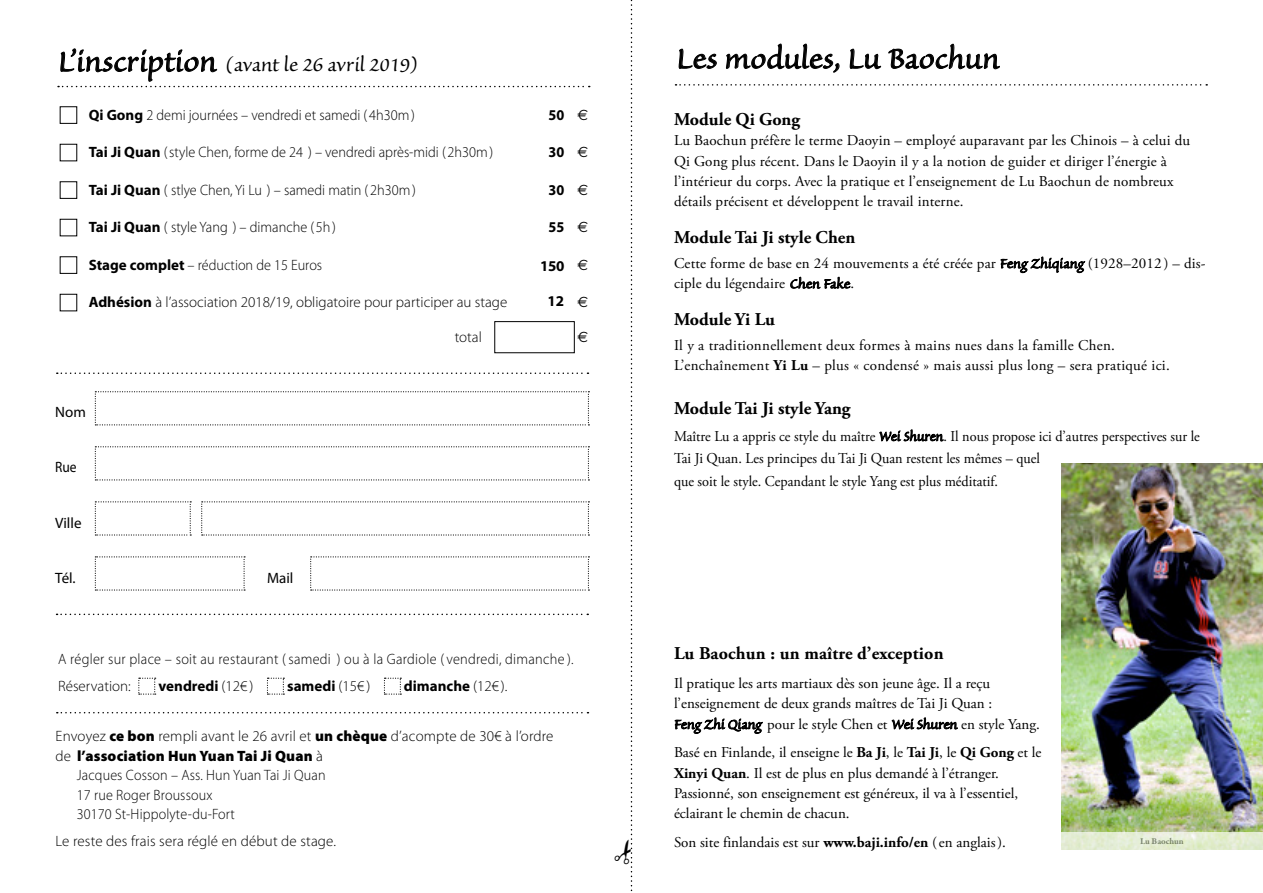
<style>
.page{position:relative;width:1263px;height:893px;background:#fff}
.page>*{position:absolute;margin:0;border:0;box-sizing:border-box;transform-origin:0 0}
.t1{font:36px "Sanvito";letter-spacing:.005em;color:#000}
.t2{font:24px "Sanvito";color:#000}
.t3{font:700 18px "Adobe Garamond Pro";color:#000}
.t4{font:15px/20.2px "Adobe Garamond Pro";color:#000}
.t5{font:300 15px/19.5px "Myriad Pro";color:#000}
.t6{font:300 15px "Myriad Pro";color:#000;scale:.95 1}
.t7{font:15px/22.5px "Adobe Garamond Pro";color:#000;scale:.95 1}
.t8{font:15px/20.2px "Adobe Garamond Pro";letter-spacing:.02em;color:#000}
.t9{font:300 15px/19.5px "Myriad Pro";color:#000;scale:.94 1}
.t10{font:300 15px "Myriad Pro";letter-spacing:.02em;color:#000;scale:.95 1}
.t11{font:700 15px "Myriad Pro";color:#000}
.t12{font:15px "Myriad Pro";color:#000}
.t13{font:700 15px "Myriad Pro";color:#000;scale:.95 1}
.t14{font:15px "Myriad Pro";color:#000;scale:.9 1}
.t15{font:15px "Euro Sans";color:#000;scale:.95 1}
.t16{font:700 9px "Garamond Premr Pro";letter-spacing:-.01em;color:#646567}
.s1{font-size:36px}
.s2{font-weight:700}
.s3{font-family:"Euro Sans";font-weight:400}
.s4{font-weight:300}
.s5{font-weight:900}
.s6{font-family:"Sanvito";font-size:16.5px}
</style>
<div class="page">
<svg style="left:58px;top:48px;width:532px;height:40px"></svg>
<svg style="left:1000px;top:256px;width:85px;height:18px"></svg>
<svg style="left:790px;top:276px;width:61px;height:13px"></svg>
<svg style="left:880px;top:429px;width:63px;height:13px"></svg>
<svg style="left:675px;top:43px;width:532px;height:43px"></svg>
<div style="left:60px;top:107px;width:17px;height:17px;border:1px solid #000"></div>
<div style="left:60px;top:182px;width:17px;height:17px;border:1px solid #000"></div>
<div style="left:60px;top:257px;width:17px;height:17px;border:1px solid #000"></div>
<div style="left:495px;top:321px;width:79px;height:32px;border:1px solid #000"></div>
<svg style="left:57px;top:372px;width:531px;height:2px"></svg>
<svg style="left:57px;top:614px;width:531px;height:1px"></svg>
<svg style="left:57px;top:712px;width:531px;height:1px"></svg>
<svg style="left:95px;top:391px;width:494px;height:34px"></svg>
<svg style="left:95px;top:446px;width:494px;height:34px"></svg>
<svg style="left:201px;top:501px;width:388px;height:35px"></svg>
<svg style="left:310px;top:556px;width:279px;height:35px"></svg>
<svg style="left:95px;top:501px;width:96px;height:35px"></svg>
<svg style="left:95px;top:556px;width:150px;height:35px"></svg>
<svg style="left:138px;top:678px;width:18px;height:17px"></svg>
<svg style="left:267px;top:678px;width:17px;height:17px"></svg>
<svg style="left:384px;top:678px;width:17px;height:17px"></svg>
<img style="left:1061px;top:463px;width:202px;height:369px">
<svg style="left:1061px;top:832px;width:202px;height:18px;background:#e3ecd3"></svg>
<svg style="left:674px;top:717px;width:89px;height:17px"></svg>
<svg style="left:892px;top:717px;width:65px;height:13px"></svg>
<svg style="left:630px;top:0;width:3px;height:892px"></svg>
<p class="t2" style="left:58px;top:53px;width:361px"><span class="s1">L’inscription</span> (avant le 26 avril 2019)</p>
<p class="t6" style="left:89px;top:106px;width:345px"><span class="s2">Qi Gong</span> 2 demi journées – vendredi et samedi ( 4h30m)</p>
<p class="t13" style="left:548px;top:105px;width:43px">50 <span class="s3">€</span></p>
<p class="t6" style="left:89px;top:143px;width:427px"><span class="s2">Tai Ji Quan</span> (style Chen, forme de 24 ) – vendredi après-midi ( 2h30m)</p>
<p class="t13" style="left:548px;top:142px;width:43px">30 <span class="s3">€</span></p>
<p class="t6" style="left:89px;top:181px;width:346px"><span class="s2">Tai Ji Quan</span> ( stlye Chen, Yi Lu ) – samedi matin ( 2h30m)</p>
<p class="t13" style="left:548px;top:180px;width:43px">30 <span class="s3">€</span></p>
<p class="t6" style="left:89px;top:218px;width:262px"><span class="s2">Tai Ji Quan</span> ( style Yang ) – dimanche ( 5h)</p>
<p class="t13" style="left:548px;top:217px;width:43px">55 <span class="s3">€</span></p>
<p class="t6" style="left:89px;top:256px;width:247px"><span class="s2">Stage complet</span> – réduction de 15 Euros</p>
<p class="t11" style="left:540px;top:256px;width:50px">150 <span class="s3">€</span></p>
<p class="t5" style="left:89px;top:292px;width:420px"><span class="s2">Adhésion</span> à l’association 2018/19, obligatoire pour participer au stage</p>
<p class="t11" style="left:548px;top:291px;width:42px">12 <span class="s3">€</span></p>
<p class="t5" style="left:455px;top:327px;width:29px">total</p>
<p class="t15" style="left:578px;top:328px;width:13px">€</p>
<p class="t12" style="left:55px;top:402px;width:32px">Nom</p>
<p class="t14" style="left:55px;top:458px;width:25px">Rue</p>
<p class="t12" style="left:55px;top:513px;width:28px">Ville</p>
<p class="t12" style="left:55px;top:569px;width:22px">Tél.</p>
<p class="t12" style="left:267px;top:569px;width:28px">Mail</p>
<p class="t10" style="left:58px;top:650px;width:544px">A régler sur place – soit au restaurant (samedi ) ou à la Gardiole ( vendredi, dimanche ).</p>
<p class="t5" style="left:58px;top:676px;width:74px">Réservation:</p>
<p class="t11" style="left:159px;top:676px;width:96px">vendredi <span class="s4">(12€ )</span></p>
<p class="t11" style="left:287px;top:676px;width:85px">samedi <span class="s4">(15€ )</span></p>
<p class="t11" style="left:404px;top:676px;width:105px">dimanche <span class="s4">(12€ ).</span></p>
<p class="t5" style="left:56px;top:726px;width:499px">Envoyez <span class="s5">ce bon</span> rempli avant le 26 avril et <span class="s5">un chèque</span> d’acompte de 30€ à l’ordre de <span class="s5">l’association Hun Yuan Tai Ji Quan</span> à</p>
<p class="t9" style="left:77px;top:765px;width:266px">Jacques Cosson – Ass. Hun Yuan Tai Ji Quan<br>17 rue Roger Broussoux<br>30170 St-Hippolyte-du-Fort</p>
<p class="t5" style="left:56px;top:831px;width:282px">Le reste des frais sera réglé en début de stage.</p>
<p class="t1" style="left:676px;top:41px;width:325px">Les modules, Lu Baochun</p>
<p class="t3" style="left:674px;top:109px;width:128px">Module Qi Gong</p>
<p class="t4" style="left:674px;top:131px;width:518px">Lu Baochun préfère le terme Daoyin – employé auparavant par les Chinois – à celui du Qi Gong plus récent. Dans le Daoyin il y a la notion de guider et diriger l’énergie à l’intérieur du corps. Avec la pratique et l’enseignement de Lu Baochun de nombreux détails précisent et développent le travail interne.</p>
<p class="t3" style="left:674px;top:227px;width:183px">Module Tai Ji style Chen</p>
<p class="t4" style="left:674px;top:254px;width:533px">Cette forme de base en 24 mouvements a été créée par <span class="s6">Feng Zhiqiang</span> (1928–2012 ) – dis&shy;ciple du légendaire <span class="s6">Chen Fake</span>.</p>
<p class="t3" style="left:674px;top:309px;width:102px">Module Yi Lu</p>
<p class="t8" style="left:674px;top:336px;width:497px">Il y a traditionnellement deux formes à mains nues dans la famille Chen.<br>L’enchaînement <span class="s2">Yi Lu</span> – plus « condensé » mais aussi plus long – sera pratiqué ici.</p>
<p class="t3" style="left:674px;top:398px;width:178px">Module Tai Ji style Yang</p>
<p class="t7" style="left:674px;top:425px;width:555px">Maître Lu a appris ce style du maître <span class="s6">Wei Shuren</span>. Il nous propose ici d’autres perspectives sur le<br>Tai Ji Quan. Les principes du Tai Ji Quan restent les mêmes – quel<br>que soit le style. Cepandant le style Yang est plus méditatif.</p>
<p class="t3" style="left:674px;top:643px;width:271px">Lu Baochun : un maître d’exception</p>
<p class="t4" style="left:674px;top:674px;width:367px">Il pratique les arts martiaux dès son jeune âge. Il a reçu l’enseignement de deux grands maîtres de Tai Ji Quan :<br><span class="s6">Feng Zhi Qiang</span> pour le style Chen et <span class="s6">Wei Shuren</span> en style Yang.</p>
<p class="t4" style="left:674px;top:743px;width:369px">Basé en Finlande, il enseigne le <span class="s2">Ba Ji</span>, le <span class="s2">Tai Ji</span>, le <span class="s2">Qi Gong</span> et le <span class="s2">Xinyi Quan</span>. Il est de plus en plus demandé à l’étranger.<br>Passionné, son enseignement est généreux, il va à l’essentiel, éclairant le chemin de chacun.</p>
<p class="t4" style="left:674px;top:833px;width:333px">Son site finlandais est sur <span class="s2">www.baji.info/en</span> (en anglais).</p>
<p class="t16" style="left:1140px;top:836px;width:45px">Lu Baochun</p>
</div>
